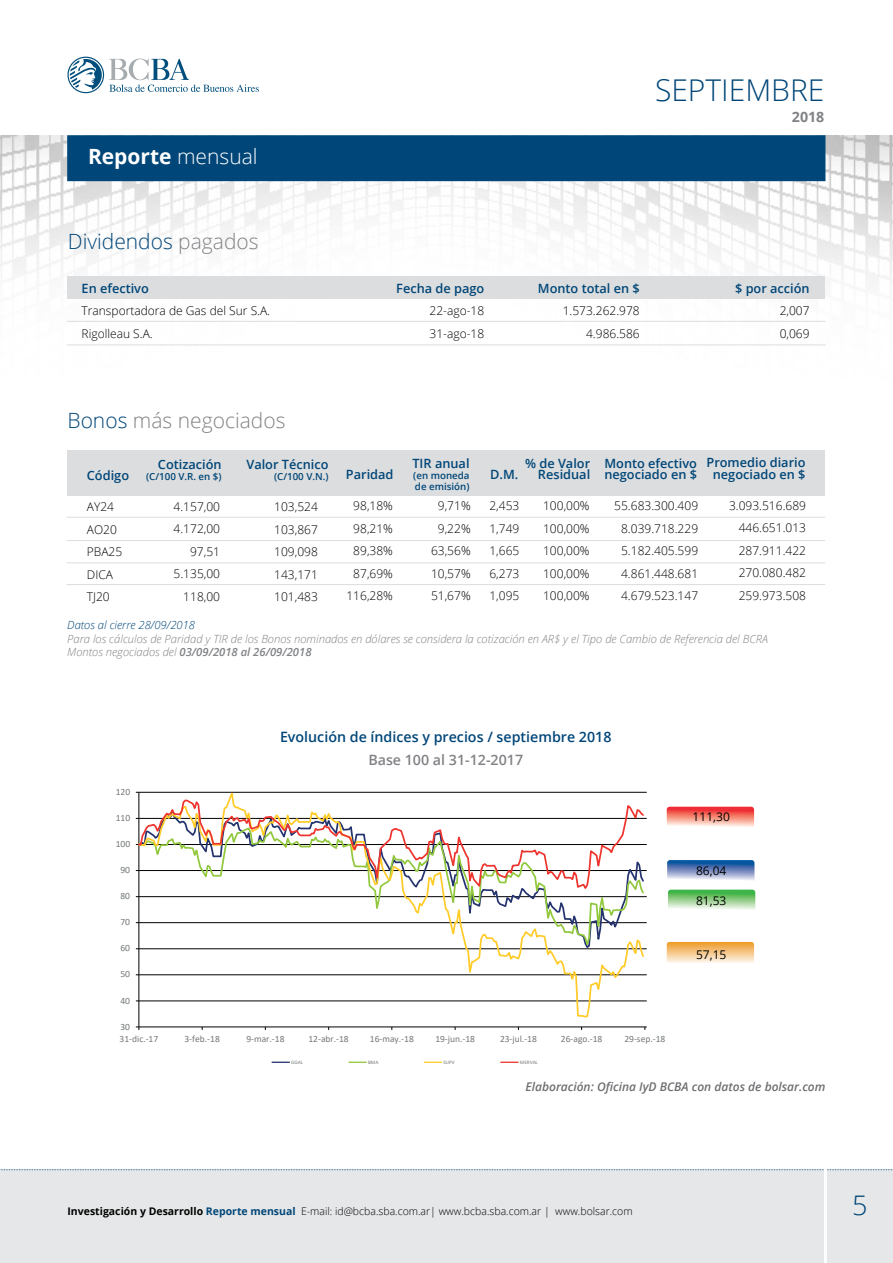
<style>
.page{position:relative;width:893px;height:1263px;background:#fff}
.page>*{position:absolute;margin:0;border:0;box-sizing:border-box;transform-origin:0 0}
.t1{font:300 30px "Open Sans";color:#004678}
.t2{font:300 27px "Open Sans";color:#004678}
.t3{font:300 21px "Open Sans";color:#808285}
.t4{font:300 21px "Open Sans";color:#004678}
.t5{font:700 21px "Open Sans";color:#fff}
.t6{font:600 14.25px "Open Sans";color:#004678}
.t7{font:600 14.25px "Open Sans";color:#808285}
.t8{font:700 14.25px "Open Sans";color:#808285}
.t9{font:600 12.75px/11.2px "Open Sans";color:#004678;text-align:right}
.t10{font:300 12px/22.5px "Open Sans";color:#000}
.t11{font:italic 600 12px "Open Sans";color:#6d6e71}
.t12{font:12px "Open Sans";color:#000}
.t13{font:italic 300 11.25px/13.5px "Open Sans";color:#808285}
.t14{font:italic 300 11.25px "Open Sans";color:#004678}
.t15{font:300 10.5px "Open Sans";color:#000}
.t16{font:600 9.75px/11.2px "Open Sans";color:#004678}
.t17{font:9.6px "Calibri";letter-spacing:-.005em;color:#75797b}
.t18{font:5.25px "Calibri";color:#75797b}
.s1{font-weight:300}
.s2{color:#808285}
.s3{color:#004678}
.s4{font-weight:600}
.s5{font-weight:700}
.s6{font-weight:700;color:#004678}
</style>
<div class="page">
<img style="left:0;top:135px;width:893px;height:429px">
<div style="left:67px;top:135px;width:758px;height:46px;background:#004678"></div>
<div style="left:0;top:1170px;width:893px;height:93px;background:#e6e7e8"></div>
<svg style="left:0;top:1169px;width:893px;height:1px"></svg>
<hr style="left:824px;top:1124px;width:3px;height:139px;background:#fff">
<svg style="left:68px;top:57px;width:191px;height:36px"></svg>
<div style="left:67px;top:276px;width:757px;height:22px;background:#dcddde"></div>
<hr style="left:67px;top:321px;width:758px;height:1px;background:#dcddde">
<hr style="left:67px;top:345px;width:758px;height:1px;background:#dcddde">
<div style="left:67px;top:451px;width:757px;height:45px;background:#dcddde"></div>
<hr style="left:66px;top:517px;width:759px;height:1px;background:#dcddde">
<hr style="left:66px;top:584px;width:759px;height:1px;background:#dcddde">
<hr style="left:66px;top:540px;width:759px;height:1px;background:#dcddde">
<hr style="left:66px;top:562px;width:759px;height:1px;background:#dcddde">
<svg style="left:667px;top:942px;width:87px;height:21px;background:#f5c78a"></svg>
<svg style="left:667px;top:860px;width:88px;height:50px"></svg>
<svg style="left:667px;top:807px;width:87px;height:20px;background:#f58980"></svg>
<hr style="left:139px;top:792px;width:508px;height:1px;background:#000">
<hr style="left:139px;top:818px;width:508px;height:1px;background:#000">
<hr style="left:139px;top:844px;width:508px;height:1px;background:#000">
<hr style="left:139px;top:870px;width:508px;height:1px;background:#000">
<hr style="left:139px;top:896px;width:508px;height:1px;background:#000">
<hr style="left:139px;top:922px;width:508px;height:1px;background:#000">
<hr style="left:139px;top:948px;width:508px;height:1px;background:#000">
<hr style="left:139px;top:974px;width:508px;height:1px;background:#000">
<hr style="left:139px;top:1001px;width:508px;height:1px;background:#000">
<hr style="left:139px;top:792px;width:1px;height:235px;background:#000">
<hr style="left:139px;top:1027px;width:508px;height:1px;background:#000">
<svg style="left:139px;top:792px;width:506px;height:226px"></svg>
<svg style="left:139px;top:798px;width:506px;height:94px"></svg>
<svg style="left:272px;top:1061px;width:17px;height:2px"></svg>
<svg style="left:349px;top:1061px;width:17px;height:2px"></svg>
<svg style="left:424px;top:1061px;width:18px;height:2px"></svg>
<svg style="left:501px;top:1061px;width:17px;height:2px"></svg>
<h3 class="t5" style="left:88px;top:141px;width:171px">Reporte <span class="s1">mensual</span></h3>
<h3 class="t4" style="left:68px;top:227px;width:192px">Dividendos <span class="s2">pagados</span></h3>
<p class="t9" style="left:82px;top:282px;width:69px">En efectivo</p>
<p class="t10" style="left:82px;top:299px;width:190px">Transportadora de Gas del Sur S.A.<br>Rigolleau S.A.</p>
<h1 class="t1" style="left:655px;top:69px;width:171px">septiembre</h1>
<p class="t8" style="left:792px;top:106px;width:34px">2018</p>
<p class="t9" style="left:396px;top:282px;width:90px">Fecha de pago</p>
<p class="t10" style="left:429px;top:299px;width:56px">22-ago-18<br>31-ago-18</p>
<p class="t9" style="left:538px;top:282px;width:103px">Monto total en $</p>
<p class="t10" style="left:563px;top:299px;width:79px;text-align:right">1.573.262.978<br>4.986.586</p>
<p class="t9" style="left:735px;top:282px;width:76px">$ por acción</p>
<p class="t10" style="left:780px;top:299px;width:31px">2,007<br>0,069</p>
<h3 class="t3" style="left:68px;top:405px;width:219px"><span class="s3">Bonos</span> más negociados</h3>
<p class="t9" style="left:87px;top:470px;width:44px">Código</p>
<p class="t10" style="left:87px;top:495px;width:37px">AY24<br>AO20<br>PBA25<br>DICA<br>TJ20</p>
<p class="t9" style="left:158px;top:458px;width:65px">Cotización</p>
<p class="t16" style="left:146px;top:471px;width:77px">(C/100 V.R. en $)</p>
<p class="t10" style="left:174px;top:495px;width:48px;text-align:right">4.157,00<br>4.172,00<br>97,51<br>5.135,00<br>118,00</p>
<p class="t9" style="left:246px;top:458px;width:84px">Valor Técnico</p>
<p class="t16" style="left:274px;top:471px;width:56px">(C/100 V.N.)</p>
<p class="t10" style="left:274px;top:495px;width:45px;text-align:justify">103,524<br>103,867<br>109,098<br>143,171<br>101,483</p>
<p class="t9" style="left:346px;top:468px;width:49px">Paridad</p>
<p class="t10" style="left:346px;top:494px;width:48px;text-align:center">98,18%<br>98,21%<br>89,38%<br>87,69%<br>116,28%</p>
<p class="t9" style="left:412px;top:457px;width:59px">TIR anual</p>
<p class="t16" style="left:413px;top:469px;width:58px">(en moneda de emisión)</p>
<p class="t9" style="left:490px;top:468px;width:30px">D.M.</p>
<p class="t10" style="left:431px;top:494px;width:41px;text-align:center">9,71%<br>9,22%<br>63,56%<br>10,57%<br>51,67%</p>
<p class="t10" style="left:489px;top:494px;width:31px;text-align:justify">2,453<br>1,749<br>1,665<br>6,273<br>1,095</p>
<p class="t9" style="left:525px;top:457px;width:66px">% de Valor<br>Residual</p>
<p class="t10" style="left:543px;top:494px;width:48px;text-align:justify">100,00% 100,00% 100,00% 100,00% 100,00%</p>
<p class="t9" style="left:604px;top:457px;width:94px;text-align:left">Monto efectivo negociado en $</p>
<p class="t10" style="left:614px;top:494px;width:85px;text-align:center">55.683.300.409<br>8.039.718.229<br>5.182.405.599<br>4.861.448.681<br>4.679.523.147</p>
<p class="t9" style="left:706px;top:457px;width:101px;text-align:center">Promedio diario negociado en $</p>
<p class="t10" style="left:739px;top:494px;width:69px;text-align:justify;text-indent:-10px">3.093.516.689<br>446.651.013<br>287.911.422<br>270.080.482<br>259.973.508</p>
<p class="t14" style="left:67px;top:618px;width:129px">Datos al cierre 28/09/2018</p>
<p class="t13" style="left:67px;top:632px;width:702px">Para los cálculos de Paridad y TIR de los Bonos nominados en dólares se considera la cotización en AR$ y el Tipo de Cambio de Referencia del BCRA<br>Montos negociados del <span class="s4">03/09/2018 al 26/09/2018</span></p>
<p class="t17" style="left:116px;top:785px;width:16px">120</p>
<p class="t17" style="left:116px;top:811px;width:16px">110</p>
<p class="t17" style="left:116px;top:837px;width:16px">100</p>
<p class="t17" style="left:120px;top:863px;width:11px">90</p>
<p class="t17" style="left:120px;top:889px;width:11px">80</p>
<p class="t17" style="left:120px;top:915px;width:11px">70</p>
<p class="t17" style="left:120px;top:941px;width:11px">60</p>
<p class="t17" style="left:120px;top:968px;width:11px">50</p>
<p class="t17" style="left:120px;top:994px;width:11px">40</p>
<p class="t17" style="left:120px;top:1020px;width:11px">30</p>
<p class="t6" style="left:280px;top:727px;width:333px">Evolución de índices y precios / septiembre 2018</p>
<p class="t7" style="left:368px;top:750px;width:156px">Base 100 al 31-12-2017</p>
<p class="t17" style="left:120px;top:1032px;width:40px">31-dic.-17</p>
<p class="t17" style="left:185px;top:1032px;width:37px">3-feb.-18</p>
<p class="t17" style="left:246px;top:1032px;width:40px">9-mar.-18</p>
<p class="t17" style="left:308px;top:1032px;width:42px">12-abr.-18</p>
<p class="t17" style="left:370px;top:1032px;width:45px">16-may.-18</p>
<p class="t17" style="left:435px;top:1032px;width:41px">19-jun.-18</p>
<p class="t17" style="left:500px;top:1032px;width:38px">23-jul.-18</p>
<p class="t17" style="left:561px;top:1032px;width:43px">26-ago.-18</p>
<p class="t17" style="left:624px;top:1032px;width:42px">29-sep.-18</p>
<p class="t18" style="left:291px;top:1058px;width:13px">GGAL</p>
<p class="t18" style="left:368px;top:1058px;width:12px">BMA</p>
<p class="t18" style="left:443px;top:1058px;width:13px">SUPV</p>
<p class="t18" style="left:520px;top:1058px;width:19px">MERVAL</p>
<p class="t12" style="left:693px;top:808px;width:39px">111,30</p>
<p class="t12" style="left:696px;top:862px;width:32px">86,04</p>
<p class="t12" style="left:696px;top:892px;width:32px">81,53</p>
<p class="t12" style="left:696px;top:946px;width:32px">57,15</p>
<p class="t11" style="left:526px;top:1079px;width:301px">Elaboración: Oficina IyD BCBA con datos de bolsar.com</p>
<p class="t15" style="left:68px;top:1204px;width:567px"><span class="s5">Investigación y Desarrollo</span> <span class="s6">Reporte mensual</span> E-mail: id@bcba.sba.com.ar| www.bcba.sba.com.ar | www.bolsar.com</p>
<h2 class="t2" style="left:852px;top:1187px;width:17px">5</h2>
</div>
